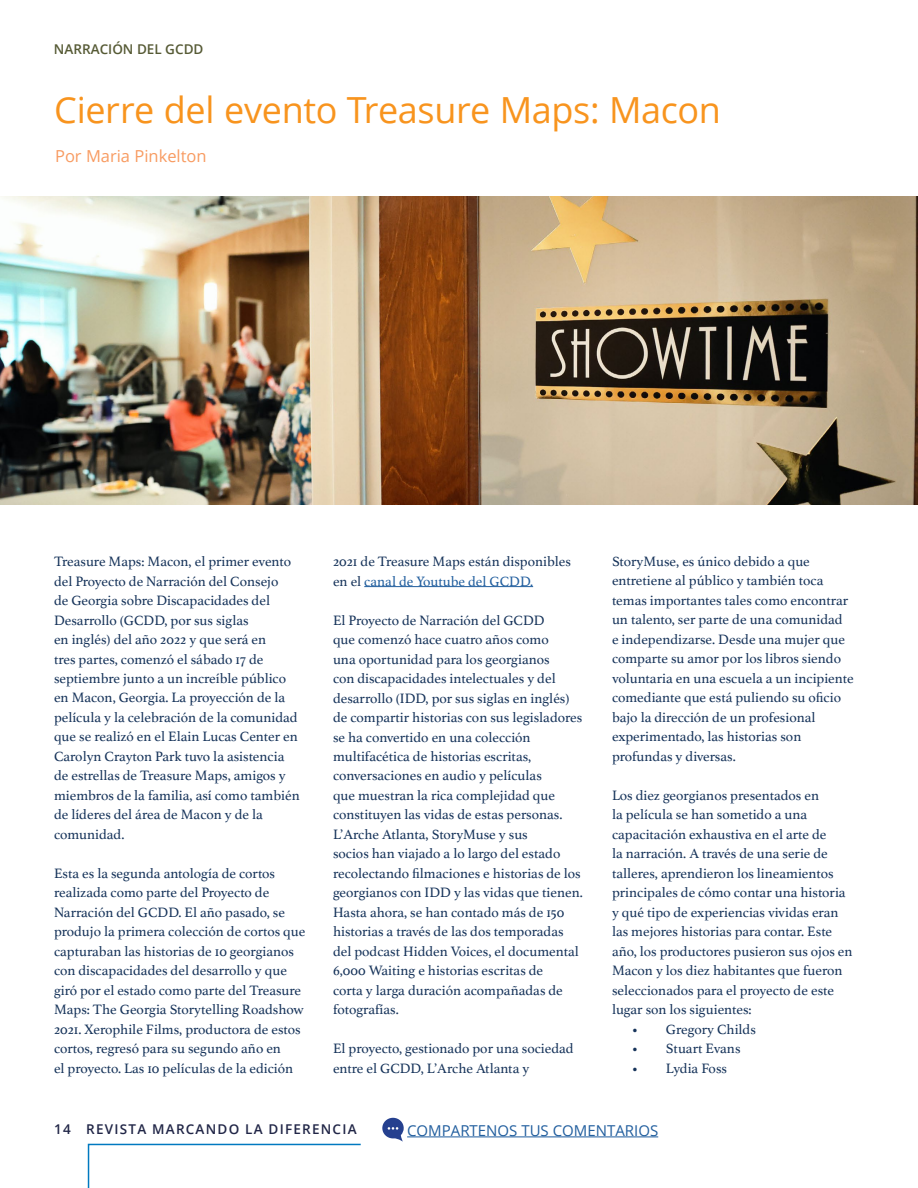
<style>
.page{position:relative;width:918px;height:1188px;background:#fff}
.page>*{position:absolute;margin:0;border:0;box-sizing:border-box;transform-origin:0 0}
.t1{font:36px "Open Sans";letter-spacing:-.01em;color:#f8941e}
.t2{font:16.5px "Open Sans";color:#f89b61}
.t3{font:15px "Open Sans";color:#215e9e}
.t4{font:14.25px/19.5px "Athelas";color:#16335a}
.t5{font:600 13.5px "Open Sans";letter-spacing:.09em;color:#212647}
.t6{font:600 13.5px "Open Sans";color:#565a35}
.s1{color:#215e9e}
</style>
<div class="page">
<hr style="left:407px;top:1137px;width:251px;height:1px;background:#215e9e">
<svg style="left:382px;top:1118px;width:22px;height:24px"></svg>
<svg style="left:87px;top:1143px;width:274px;height:45px"></svg>
<hr style="left:364px;top:586px;width:169px;height:1px;background:#215e9e">
<img style="left:0;top:196px;width:918px;height:308px">
<p class="t6" style="left:54px;top:40px;width:151px">NARRACIÓN DEL GCDD</p>
<h1 class="t1" style="left:54px;top:85px;width:668px">Cierre del evento Treasure Maps: Macon</h1>
<p class="t2" style="left:55px;top:145px;width:153px">Por Maria Pinkelton</p>
<p class="t4" style="left:54px;top:551px;width:247px">Treasure Maps: Macon, el primer evento del Proyecto de Narración del Consejo<br>de Georgia sobre Discapacidades del Desarrollo (GCDD, por sus siglas<br>en inglés) del año 2022 y que será en<br>tres partes, comenzó el sábado 17 de septiembre junto a un increíble público en Macon, Georgia. La proyección de la película y la celebración de la comunidad que se realizó en el Elain Lucas Center en Carolyn Crayton Park tuvo la asistencia de estrellas de Treasure Maps, amigos y miembros de la familia, así como también de líderes del área de Macon y de la comunidad.</p>
<p class="t4" style="left:54px;top:863px;width:253px">Esta es la segunda antología de cortos realizada como parte del Proyecto de Narración del GCDD. El año pasado, se produjo la primera colección de cortos que capturaban las historias de 10 georgianos con discapacidades del desarrollo y que giró por el estado como parte del Treasure Maps: The Georgia Storytelling Roadshow 2021. Xerophile Films, productora de estos cortos, regresó para su segundo año en<br>el proyecto. Las 10 películas de la edición</p>
<p class="t4" style="left:333px;top:551px;width:239px">2021 de Treasure Maps están disponibles en el <span class="s1">canal de Youtube del GCDD.</span></p>
<p class="t4" style="left:333px;top:610px;width:251px">El Proyecto de Narración del GCDD<br>que comenzó hace cuatro años como<br>una oportunidad para los georgianos<br>con discapacidades intelectuales y del desarrollo (IDD, por sus siglas en inglés) de compartir historias con sus legisladores se ha convertido en una colección multifacética de historias escritas, conversaciones en audio y películas<br>que muestran la rica complejidad que constituyen las vidas de estas personas.<br>L’Arche Atlanta, StoryMuse y sus<br>socios han viajado a lo largo del estado recolectando filmaciones e historias de los georgianos con IDD y las vidas que tienen.<br>Hasta ahora, se han contado más de 150 historias a través de las dos temporadas del podcast Hidden Voices, el documental 6,000 Waiting e historias escritas de<br>corta y larga duración acompañadas de fotografías.</p>
<p class="t4" style="left:333px;top:1039px;width:242px">El proyecto, gestionado por una sociedad entre el GCDD, L’Arche Atlanta y</p>
<p class="t4" style="left:612px;top:551px;width:243px">StoryMuse, es único debido a que entretiene al público y también toca temas importantes tales como encontrar un talento, ser parte de una comunidad<br>e independizarse. Desde una mujer que comparte su amor por los libros siendo voluntaria en una escuela a un incipiente comediante que está puliendo su oficio bajo la dirección de un profesional experimentado, las historias son profundas y diversas.</p>
<p class="t4" style="left:612px;top:785px;width:242px">Los diez georgianos presentados en<br>la película se han sometido a una capacitación exhaustiva en el arte de<br>la narración. A través de una serie de talleres, aprendieron los lineamientos principales de cómo contar una historia y qué tipo de experiencias vividas eran las mejores historias para contar. Este año, los productores pusieron sus ojos en Macon y los diez habitantes que fueron seleccionados para el proyecto de este lugar son los siguientes:</p>
<p class="t4" style="left:631px;top:1019px;width:126px">• Gregory Childs</p>
<p class="t4" style="left:631px;top:1038px;width:111px">• Stuart Evans</p>
<p class="t4" style="left:631px;top:1058px;width:97px">• Lydia Foss</p>
<p class="t5" style="left:54px;top:1120px;width:304px">14 REVISTA MARCANDO LA DIFERENCIA</p>
<p class="t3" style="left:407px;top:1120px;width:253px">COMPARTENOS TUS COMENTARIOS</p>
</div>
